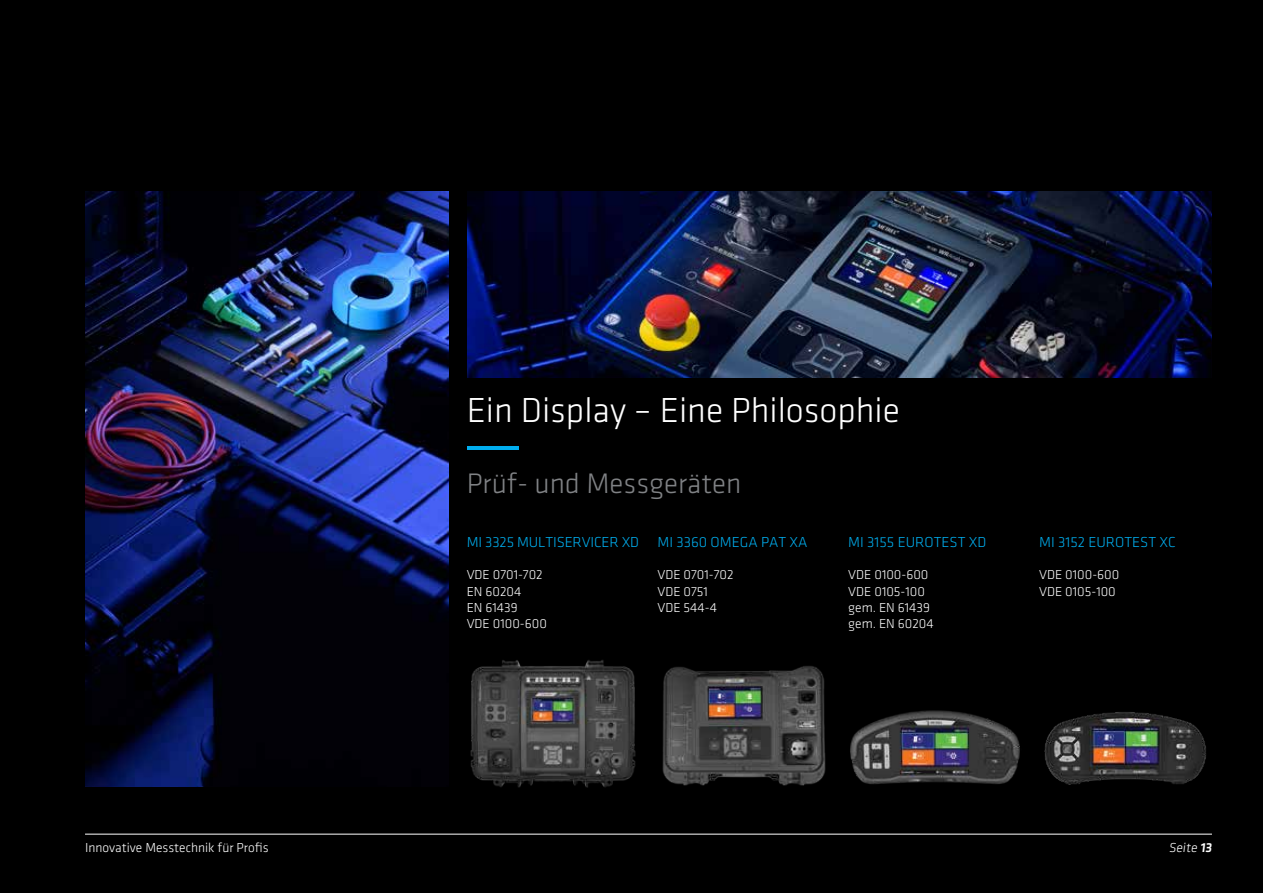
<style>
.page{position:relative;width:1263px;height:893px;background:#000}
.page>*{position:absolute;margin:0;border:0;box-sizing:border-box;transform-origin:0 0}
.t1{font:300 36px "Klavika";color:#fff}
.t2{font:300 29.25px "Klavika";color:#808285}
.t3{font:300 15px "Klavika";color:#00aeef}
.t4{font:300 13.5px/16.2px "Klavika";color:#fff}
.s1{font-weight:500}
</style>
<div class="page">
<hr style="left:468px;top:446px;width:51px;height:4px;background:#00aeef">
<img style="left:468px;top:191px;width:744px;height:186px">
<img style="left:85px;top:191px;width:364px;height:596px">
<img style="left:850px;top:710px;width:170px;height:74px">
<img style="left:470px;top:660px;width:166px;height:128px">
<img style="left:662px;top:666px;width:164px;height:120px">
<img style="left:1044px;top:712px;width:162px;height:73px">
<hr style="left:85px;top:834px;width:1127px;height:1px;background:#fff">
<h1 class="t1" style="left:467px;top:391px;width:435px">Ein Display – Eine Philosophie</h1>
<h2 class="t2" style="left:467px;top:467px;width:276px">Prüf- und Messgeräten</h2>
<p class="t3" style="left:657px;top:534px;width:152px">MI 3360 OMEGA PAT XA</p>
<p class="t4" style="left:657px;top:567px;width:78px">VDE 0701-702<br>VDE 0751<br>VDE 544-4</p>
<p class="t3" style="left:467px;top:534px;width:174px">MI 3325 MULTISERVICER XD</p>
<p class="t4" style="left:467px;top:567px;width:82px">VDE 0701-702<br>EN 60204<br>EN 61439<br>VDE 0100-600</p>
<p class="t3" style="left:848px;top:534px;width:139px">MI 3155 EUROTEST XD</p>
<p class="t4" style="left:848px;top:567px;width:87px">VDE 0100-600<br>VDE 0105-100 gem. EN 61439 gem. EN 60204</p>
<p class="t3" style="left:1039px;top:534px;width:138px">MI 3152 EUROTEST XC</p>
<p class="t4" style="left:1039px;top:567px;width:82px">VDE 0100-600<br>VDE 0105-100</p>
<p class="t4" style="left:85px;top:840px;width:185px">Innovative Messtechnik für Profis</p>
<p class="t4" style="left:1169px;top:840px;width:46px">Seite <span class="s1">13</span></p>
</div>
